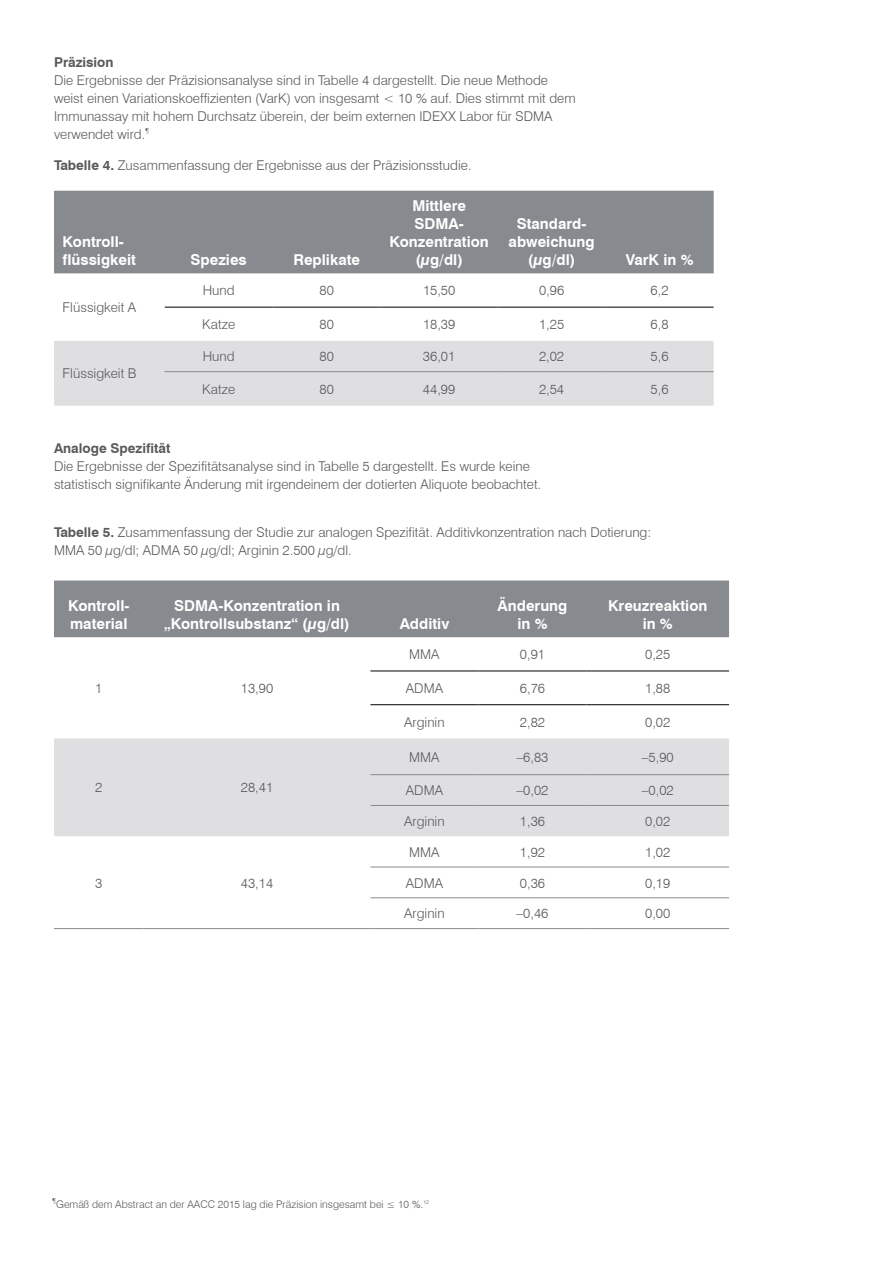
<style>
.page{position:relative;width:893px;height:1263px;background:#fff}
.page>*{position:absolute;margin:0;border:0;box-sizing:border-box;transform-origin:0 0}
.t1{font:700 15px/18px "Swiss 721 BT";color:#fff;text-align:center}
.t2{font:300 13.5px/18px "Swiss 721 BT";color:#58595b}
.t3{font:700 13.5px "Swiss 721 BT";color:#58595b}
.t4{font:300 10.5px "Swiss 721 BT";color:#58595b}
.s1{font-weight:700}
</style>
<div class="page">
<div style="left:54px;top:191px;width:660px;height:82px;background:#878a8f"></div>
<div style="left:54px;top:341px;width:660px;height:65px;background:#dfdfe1"></div>
<hr style="left:165px;top:307px;width:108px;height:1px;background:#000">
<hr style="left:273px;top:307px;width:108px;height:1px;background:#000">
<hr style="left:381px;top:307px;width:117px;height:1px;background:#000">
<hr style="left:498px;top:307px;width:108px;height:1px;background:#000">
<hr style="left:606px;top:307px;width:108px;height:1px;background:#000">
<hr style="left:165px;top:371px;width:108px;height:1px;background:#878a8f">
<hr style="left:273px;top:371px;width:108px;height:1px;background:#878a8f">
<hr style="left:381px;top:371px;width:117px;height:1px;background:#878a8f">
<hr style="left:498px;top:371px;width:108px;height:1px;background:#878a8f">
<hr style="left:606px;top:371px;width:108px;height:1px;background:#878a8f">
<div style="left:54px;top:580px;width:675px;height:57px;background:#878a8f"></div>
<div style="left:54px;top:738px;width:675px;height:98px;background:#dfdfe1"></div>
<hr style="left:54px;top:928px;width:90px;height:1px;background:#878a8f">
<hr style="left:144px;top:928px;width:226px;height:1px;background:#878a8f">
<hr style="left:370px;top:671px;width:108px;height:1px;background:#000">
<hr style="left:478px;top:671px;width:108px;height:1px;background:#000">
<hr style="left:586px;top:671px;width:143px;height:1px;background:#000">
<hr style="left:370px;top:704px;width:108px;height:1px;background:#000">
<hr style="left:478px;top:704px;width:108px;height:1px;background:#000">
<hr style="left:586px;top:704px;width:143px;height:1px;background:#000">
<hr style="left:370px;top:774px;width:108px;height:1px;background:#878a8f">
<hr style="left:478px;top:774px;width:108px;height:1px;background:#878a8f">
<hr style="left:586px;top:774px;width:143px;height:1px;background:#878a8f">
<hr style="left:370px;top:805px;width:108px;height:1px;background:#878a8f">
<hr style="left:478px;top:805px;width:108px;height:1px;background:#878a8f">
<hr style="left:586px;top:805px;width:143px;height:1px;background:#878a8f">
<hr style="left:370px;top:867px;width:108px;height:1px;background:#878a8f">
<hr style="left:478px;top:867px;width:108px;height:1px;background:#878a8f">
<hr style="left:586px;top:867px;width:143px;height:1px;background:#878a8f">
<hr style="left:370px;top:897px;width:108px;height:1px;background:#878a8f">
<hr style="left:478px;top:897px;width:108px;height:1px;background:#878a8f">
<hr style="left:586px;top:897px;width:143px;height:1px;background:#878a8f">
<hr style="left:370px;top:928px;width:108px;height:1px;background:#878a8f">
<hr style="left:478px;top:928px;width:108px;height:1px;background:#878a8f">
<hr style="left:586px;top:928px;width:143px;height:1px;background:#878a8f">
<p class="t3" style="left:54px;top:54px;width:61px">Präzision</p>
<p class="t2" style="left:54px;top:71px;width:523px">Die Ergebnisse der Präzisionsanalyse sind in Tabelle 4 dargestellt. Die neue Methode weist einen Variationskoeffizienten (VarK) von insgesamt &lt; 10 % auf. Dies stimmt mit dem Immunassay mit hohem Durchsatz überein, der beim externen IDEXX Labor für SDMA verwendet wird.<sup>¶</sup></p>
<p class="t2" style="left:54px;top:156px;width:419px"><span class="s1">Tabelle 4.</span> Zusammenfassung der Ergebnisse aus der Präzisionsstudie.</p>
<p class="t1" style="left:63px;top:232px;width:75px;text-align:left">Kontroll&shy;flüssigkeit</p>
<p class="t1" style="left:191px;top:250px;width:58px">Spezies</p>
<p class="t1" style="left:293px;top:250px;width:68px">Replikate</p>
<p class="t1" style="left:389px;top:196px;width:101px">Mittlere<br>SDMA-<br>Konzentration (µg/dl)</p>
<p class="t1" style="left:509px;top:214px;width:88px">Standard&shy;abweichung (µg/dl)</p>
<p class="t1" style="left:626px;top:250px;width:69px">VarK in %</p>
<p class="t2" style="left:63px;top:298px;width:75px">Flüssigkeit A</p>
<p class="t2" style="left:63px;top:364px;width:75px">Flüssigkeit B</p>
<p class="t2" style="left:203px;top:281px;width:33px">Hund</p>
<p class="t2" style="left:320px;top:281px;width:16px">80</p>
<p class="t2" style="left:423px;top:281px;width:34px">15,50</p>
<p class="t2" style="left:539px;top:281px;width:27px">0,96</p>
<p class="t2" style="left:651px;top:281px;width:19px">6,2</p>
<p class="t2" style="left:202px;top:315px;width:34px">Katze</p>
<p class="t2" style="left:320px;top:315px;width:16px">80</p>
<p class="t2" style="left:423px;top:315px;width:34px">18,39</p>
<p class="t2" style="left:539px;top:315px;width:27px">1,25</p>
<p class="t2" style="left:651px;top:315px;width:19px">6,8</p>
<p class="t2" style="left:203px;top:347px;width:33px">Hund</p>
<p class="t2" style="left:319px;top:347px;width:16px">80</p>
<p class="t2" style="left:423px;top:347px;width:34px">36,01</p>
<p class="t2" style="left:539px;top:347px;width:27px">2,02</p>
<p class="t2" style="left:651px;top:347px;width:19px">5,6</p>
<p class="t2" style="left:202px;top:380px;width:34px">Katze</p>
<p class="t2" style="left:319px;top:380px;width:16px">80</p>
<p class="t2" style="left:423px;top:380px;width:34px">44,99</p>
<p class="t2" style="left:539px;top:380px;width:27px">2,54</p>
<p class="t2" style="left:651px;top:380px;width:19px">5,6</p>
<p class="t3" style="left:54px;top:440px;width:118px">Analoge Spezifität</p>
<p class="t2" style="left:54px;top:457px;width:489px">Die Ergebnisse der Spezifitätsanalyse sind in Tabelle 5 dargestellt. Es wurde keine statistisch signifikante Änderung mit irgendeinem der dotierten Aliquote beobachtet.</p>
<p class="t2" style="left:54px;top:523px;width:599px"><span class="s1">Tabelle 5.</span> Zusammenfassung der Studie zur analogen Spezifität. Additivkonzentration nach Dotierung:<br>MMA 50 µg/dl; ADMA 50 µg/dl; Arginin 2.500 µg/dl.</p>
<p class="t1" style="left:68px;top:596px;width:63px;text-align:left">Kontroll&shy;material</p>
<p class="t1" style="left:164px;top:596px;width:187px">SDMA-Konzentration in „Kontrollsubstanz“ (µg/dl)</p>
<p class="t2" style="left:95px;top:679px;width:9px">1</p>
<p class="t2" style="left:241px;top:679px;width:34px">13,90</p>
<p class="t2" style="left:95px;top:778px;width:9px">2</p>
<p class="t2" style="left:241px;top:778px;width:34px">28,41</p>
<p class="t2" style="left:95px;top:874px;width:9px">3</p>
<p class="t2" style="left:241px;top:874px;width:34px">43,14</p>
<p class="t1" style="left:400px;top:614px;width:51px">Additiv</p>
<p class="t1" style="left:498px;top:596px;width:71px">Änderung in %</p>
<p class="t1" style="left:608px;top:596px;width:101px">Kreuzreaktion in %</p>
<p class="t2" style="left:409px;top:645px;width:32px">MMA</p>
<p class="t2" style="left:520px;top:645px;width:27px">0,91</p>
<p class="t2" style="left:645px;top:645px;width:27px">0,25</p>
<p class="t2" style="left:406px;top:679px;width:39px">ADMA</p>
<p class="t2" style="left:520px;top:679px;width:27px">6,76</p>
<p class="t2" style="left:645px;top:679px;width:27px">1,88</p>
<p class="t2" style="left:404px;top:713px;width:42px">Arginin</p>
<p class="t2" style="left:520px;top:713px;width:27px">2,82</p>
<p class="t2" style="left:645px;top:713px;width:27px">0,02</p>
<p class="t2" style="left:409px;top:748px;width:32px">MMA</p>
<p class="t2" style="left:516px;top:748px;width:33px">–6,83</p>
<p class="t2" style="left:642px;top:748px;width:33px">–5,90</p>
<p class="t2" style="left:406px;top:781px;width:39px">ADMA</p>
<p class="t2" style="left:516px;top:781px;width:33px">–0,02</p>
<p class="t2" style="left:642px;top:781px;width:33px">–0,02</p>
<p class="t2" style="left:404px;top:812px;width:42px">Arginin</p>
<p class="t2" style="left:520px;top:812px;width:27px">1,36</p>
<p class="t2" style="left:645px;top:812px;width:27px">0,02</p>
<p class="t2" style="left:409px;top:843px;width:32px">MMA</p>
<p class="t2" style="left:520px;top:843px;width:27px">1,92</p>
<p class="t2" style="left:645px;top:843px;width:27px">1,02</p>
<p class="t2" style="left:406px;top:874px;width:39px">ADMA</p>
<p class="t2" style="left:520px;top:874px;width:27px">0,36</p>
<p class="t2" style="left:645px;top:874px;width:27px">0,19</p>
<p class="t2" style="left:404px;top:904px;width:42px">Arginin</p>
<p class="t2" style="left:516px;top:904px;width:33px">–0,46</p>
<p class="t2" style="left:645px;top:904px;width:27px">0,00</p>
<p class="t4" style="left:52px;top:1197px;width:378px"><sup>¶</sup>Gemäß dem Abstract an der AACC 2015 lag die Präzision insgesamt bei ≤ 10 %.<sup>12</sup></p>
</div>
